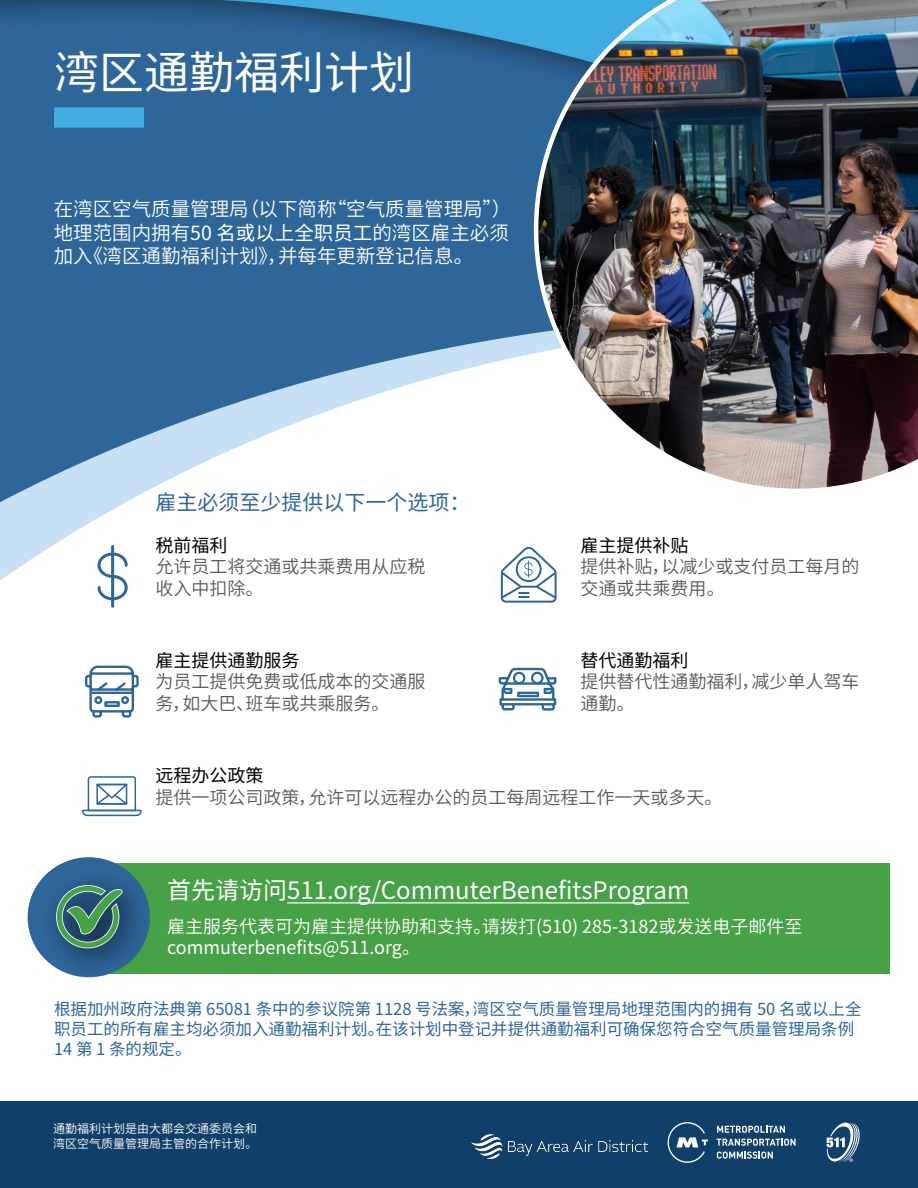
<style>
.page{position:relative;width:918px;height:1188px;background:#fff}
.page>*{position:absolute;margin:0;border:0;box-sizing:border-box;transform-origin:0 0}
.t1{font:45px "Source Han Sans CN";color:#fff}
.t2{font:24px "Source Han Sans CN";color:#fff}
.t3{font:21px "Source Han Sans CN";color:#2e669a}
.t4{font:19.5px/23.4px "Source Han Sans CN";color:#fff}
.t5{font:18px/21.6px "Source Han Sans CN";color:#58595b}
.t6{font:18px/21.6px "Source Han Sans CN";color:#fff}
.t7{font:18px "Source Han Sans CN";color:#000}
.t8{font:16.5px/19.8px "Source Han Sans CN";color:#2e669a}
.t9{font:12px/14.4px "Source Han Sans CN";color:#fff}
.s1{font-style:inherit}
</style>
<div class="page">
<svg style="left:0;top:480px;width:501px;height:127px"></svg>
<svg style="left:0;top:0;width:534px;height:480px;background:#4d7eaa"></svg>
<div style="left:0;top:1102px;width:918px;height:86px;background:#104069"></div>
<div style="left:54px;top:107px;width:90px;height:21px;background:#43ade2"></div>
<img style="left:534px;top:0;width:384px;height:489px">
<svg style="left:98px;top:552px;width:30px;height:48px"></svg>
<hr style="left:111px;top:545px;width:3px;height:63px;background:#2e669a;border-radius:2px">
<svg style="left:501px;top:547px;width:56px;height:56px"></svg>
<svg style="left:85px;top:665px;width:54px;height:53px"></svg>
<svg style="left:498px;top:667px;width:59px;height:44px"></svg>
<div style="left:531px;top:672px;width:13px;height:12px;border:2px solid #2e669a;border-radius:50%"></div>
<div style="left:513px;top:672px;width:12px;height:12px;border:2px solid #2e669a;border-radius:50%"></div>
<svg style="left:82px;top:776px;width:60px;height:40px"></svg>
<div style="left:88px;top:863px;width:802px;height:111px;background:#47a147"></div>
<hr style="left:287px;top:902px;width:402px;height:2px;background:#fff">
<div style="left:28px;top:857px;width:122px;height:120px;background:#2e669a;border-radius:50%"></div>
<div style="left:41px;top:870px;width:109px;height:107px;background:#000;opacity:.75"></div>
<svg style="left:56px;top:885px;width:67px;height:63px;background:#447b71"></svg>
<svg style="left:668px;top:1122px;width:40px;height:41px"></svg>
<svg style="left:717px;top:1126px;width:68px;height:7px"></svg>
<svg style="left:717px;top:1139px;width:79px;height:7px"></svg>
<svg style="left:717px;top:1152px;width:56px;height:7px"></svg>
<img style="left:471px;top:1134px;width:178px;height:25px">
<svg style="left:826px;top:1123px;width:34px;height:39px"></svg>
<h1 class="t1" style="left:54px;top:47px;width:361px">湾区通勤福利计划</h1>
<p class="t4" style="left:54px;top:198px;width:459px">在湾区空气质量管理局（以下简称“空气质量管理局”）地理范围内拥有<span class="s1">50 名或以上全职员工</span>的湾区雇主必须加入《湾区通勤福利计划》，并每年更新登记信息。</p>
<p class="t3" style="left:155px;top:490px;width:316px">雇主必须至少提供以下一个选项：</p>
<p class="t7" style="left:155px;top:535px;width:73px">税前福利</p>
<p class="t5" style="left:155px;top:556px;width:271px">允许员工将交通或共乘费用从应税收入中扣除。</p>
<p class="t7" style="left:155px;top:650px;width:145px">雇主提供通勤服务</p>
<p class="t5" style="left:155px;top:671px;width:271px">为员工提供免费或低成本的交通服务，如大巴、班车或共乘服务。</p>
<p class="t7" style="left:580px;top:535px;width:109px">雇主提供补贴</p>
<p class="t5" style="left:580px;top:556px;width:280px">提供补贴，以减少或支付员工每月的交通或共乘费用。</p>
<p class="t7" style="left:580px;top:650px;width:109px">替代通勤福利</p>
<p class="t5" style="left:580px;top:671px;width:280px">提供替代性通勤福利，减少单人驾车通勤。</p>
<p class="t7" style="left:155px;top:766px;width:109px">远程办公政策</p>
<p class="t5" style="left:155px;top:787px;width:569px">提供一项公司政策，允许可以远程办公的员工每周远程工作一天或多天。</p>
<h2 class="t2" style="left:167px;top:877px;width:524px">首先请访问511.org/CommuterBenefitsProgram</h2>
<p class="t6" style="left:167px;top:916px;width:637px"><span class="s1">雇主服务代表可为雇主提供协助和支持。请拨打</span>(510) 285-3182<span class="s1">或发送电子邮件至</span>commuterbenefits@511.org<span class="s1">。</span></p>
<p class="t8" style="left:54px;top:1000px;width:809px">根据加州政府法典第 65081 条中的参议院第 1128 号法案，湾区空气质量管理局地理范围内的拥有 50 名或以上全职员工的所有雇主均必须加入通勤福利计划。在该计划中登记并提供通勤福利可确保您符合空气质量管理局条例<br>14 第 1 条的规定。</p>
<p class="t9" style="left:53px;top:1122px;width:206px">通勤福利计划是由大都会交通委员会和湾区空气质量管理局主管的合作计划。</p>
</div>
